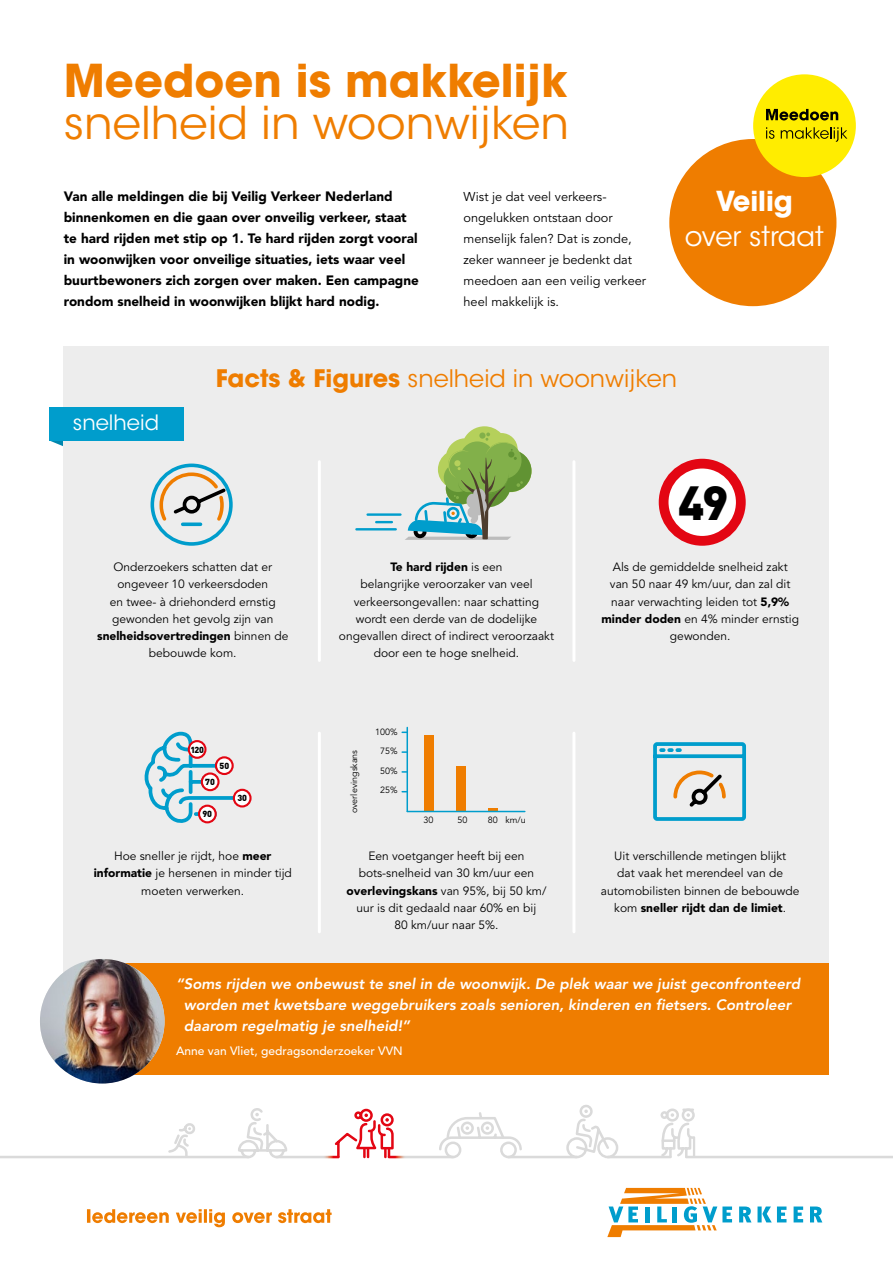
<style>
.page{position:relative;width:893px;height:1263px;background:#fff}
.page>*{position:absolute;margin:0;border:0;box-sizing:border-box;transform-origin:0 0}
.t1{font:900 47.25px "DIN";color:#000}
.t2{font:45px "ITC Avant Garde Std";color:#ef7d00}
.t3{font:700 45px "ITC Avant Garde Std";color:#ef7d00}
.t4{font:27.3px "ITC Avant Garde Std";color:#fff}
.t5{font:700 27.3px "ITC Avant Garde Std";color:#fff}
.t6{font:24px "ITC Avant Garde Std";color:#ef7d00}
.t7{font:21px "ITC Avant Garde Std";color:#fff}
.t8{font:italic 800 15px/21px "Avenir LT Std";color:#fff}
.t9{font:900 13.5px/21px "Avenir LT Std";color:#000}
.t10{font:12.75px/21px "Avenir LT Std";color:#000}
.t11{font:12px/17.2px "Avenir LT Std";color:#000;text-align:center}
.t12{font:500 12px "Avenir LT Std";color:#fff}
.t13{font:9px "Avenir LT Std";color:#000}
.t14{font:900 8.85px "DIN";color:#000}
.t15{font:900 8.7px "DIN";color:#000}
.s1{font-weight:700}
.s2{font-weight:900}
</style>
<div class="page">
<svg style="left:50px;top:441px;width:14px;height:12px"></svg>
<div style="left:64px;top:346px;width:765px;height:664px;background:#ededed"></div>
<svg style="left:489px;top:808px;width:9px;height:3px"></svg>
<div style="left:457px;top:765px;width:9px;height:46px;background:#ef7d00"></div>
<hr style="left:406px;top:727px;width:2px;height:84px;background:#009dcc">
<div style="left:425px;top:734px;width:9px;height:77px;background:#ef7d00"></div>
<hr style="left:407px;top:811px;width:118px;height:1px;background:#009dcc">
<hr style="left:318px;top:733px;width:3px;height:199px;background:#fff">
<hr style="left:318px;top:462px;width:3px;height:198px;background:#fff">
<hr style="left:572px;top:733px;width:3px;height:199px;background:#fff">
<hr style="left:572px;top:462px;width:3px;height:198px;background:#fff">
<svg style="left:607px;top:1188px;width:125px;height:49px"></svg>
<svg style="left:739px;top:1206px;width:12px;height:16px"></svg>
<svg style="left:757px;top:1206px;width:29px;height:16px"></svg>
<svg style="left:794px;top:1206px;width:9px;height:16px"></svg>
<svg style="left:810px;top:1206px;width:12px;height:16px"></svg>
<svg style="left:87px;top:1209px;width:245px;height:18px"></svg>
<hr style="left:0;top:1156px;width:248px;height:2px;background:#dadada">
<hr style="left:686px;top:1156px;width:207px;height:2px;background:#dadada">
<svg style="left:167px;top:1105px;width:529px;height:54px"></svg>
<div style="left:669px;top:139px;width:167px;height:167px;background:#ef7d00;border-radius:50%"></div>
<div style="left:753px;top:74px;width:103px;height:103px;background:#ffed00;border-radius:50%"></div>
<svg style="left:766px;top:109px;width:72px;height:12px"></svg>
<svg style="left:766px;top:127px;width:8px;height:12px"></svg>
<svg style="left:781px;top:127px;width:66px;height:15px"></svg>
<svg style="left:405px;top:426px;width:126px;height:114px"></svg>
<hr style="left:368px;top:513px;width:32px;height:3px;background:#009dcc">
<svg style="left:376px;top:521px;width:16px;height:2px"></svg>
<hr style="left:356px;top:528px;width:40px;height:2px;background:#009dcc">
<div style="left:664px;top:464px;width:77px;height:77px;background:#fff;border-radius:50%"></div>
<div style="left:659px;top:459px;width:87px;height:87px;border:10px solid #e30613;border-radius:50%"></div>
<svg style="left:144px;top:731px;width:94px;height:93px"></svg>
<div style="left:234px;top:790px;width:17px;height:16px;background:#fff;border-radius:50%"></div>
<div style="left:233px;top:789px;width:19px;height:18px;border:2px solid #e30613;border-radius:50%"></div>
<svg style="left:202px;top:773px;width:16px;height:17px"></svg>
<div style="left:201px;top:772px;width:19px;height:19px;border:2px solid #e30613;border-radius:50%"></div>
<svg style="left:216px;top:757px;width:17px;height:17px"></svg>
<div style="left:215px;top:756px;width:19px;height:19px;border:2px solid #e30613;border-radius:50%"></div>
<div style="left:189px;top:741px;width:16px;height:17px;background:#fff;border-radius:50%"></div>
<div style="left:188px;top:740px;width:18px;height:19px;border:2px solid #e30613;border-radius:50%"></div>
<div style="left:199px;top:806px;width:17px;height:16px;background:#fff;border-radius:50%"></div>
<div style="left:198px;top:805px;width:19px;height:18px;border:2px solid #e30613;border-radius:50%"></div>
<div style="left:50px;top:407px;width:134px;height:34px;background:#009dcc"></div>
<svg style="left:150px;top:463px;width:83px;height:83px"></svg>
<svg style="left:653px;top:742px;width:93px;height:79px"></svg>
<div style="left:100px;top:963px;width:729px;height:111px;background:#ef7d00"></div>
<img style="left:40px;top:959px;width:125px;height:124px;border-radius:62px">
<h2 class="t3" style="left:64px;top:51px;width:505px">Meedoen is makkelijk</h2>
<h2 class="t2" style="left:64px;top:96px;width:507px">snelheid in woonwijken</h2>
<p class="t9" style="left:64px;top:185px;width:357px">Van alle meldingen die bij Veilig Verkeer Nederland binnenkomen en die gaan over onveilig verkeer, staat te hard rijden met stip op 1. Te hard rijden zorgt vooral in woonwijken voor onveilige situaties, iets waar veel buurtbewoners zich zorgen over maken. Een campagne rondom snelheid in woonwijken blijkt hard nodig.</p>
<p class="t10" style="left:463px;top:186px;width:184px">Wist je dat veel verkeers&shy;ongelukken ontstaan door menselijk falen? Dat is zonde, zeker wanneer je bedenkt dat meedoen aan een veilig verkeer heel makkelijk is.</p>
<h3 class="t5" style="left:716px;top:183px;width:79px">Veilig</h3>
<h3 class="t4" style="left:685px;top:220px;width:140px">over straat</h3>
<h3 class="t7" style="left:73px;top:410px;width:88px">snelheid</h3>
<h3 class="t6" style="left:216px;top:364px;width:463px"><span class="s1">Facts &amp; Figures</span> snelheid in woonwijken</h3>
<h1 class="t1" style="left:678px;top:471px;width:52px">49</h1>
<p class="t11" style="left:97px;top:559px;width:193px">Onderzoekers schatten dat er ongeveer 10 verkeersdoden<br>en twee- à driehonderd ernstig gewonden het gevolg zijn van <span class="s2">snelheidsovertredingen</span> binnen de bebouwde kom.</p>
<p class="t11" style="left:339px;top:559px;width:217px"><span class="s2">Te hard rijden</span> is een<br>belangrijke veroorzaker van veel verkeersongevallen: naar schatting wordt een derde van de dodelijke ongevallen direct of indirect veroorzaakt door een te hoge snelheid.</p>
<p class="t11" style="left:601px;top:559px;width:199px">Als de gemiddelde snelheid zakt<br>van 50 naar 49 km/uur, dan zal dit naar verwachting leiden tot <span class="s2">5,9% minder doden</span> en 4% minder ernstig gewonden.</p>
<p class="t13" style="left:375px;top:726px;width:24px">100%</p>
<p class="t15" style="left:190px;top:744px;width:15px">120</p>
<p class="t15" style="left:219px;top:760px;width:11px">50</p>
<p class="t15" style="left:205px;top:776px;width:11px">70</p>
<p class="t14" style="left:202px;top:808px;width:11px">90</p>
<p class="t15" style="left:237px;top:792px;width:11px">30</p>
<p class="t13" style="left:349px;top:813px;width:65px;rotate:-90deg">overlevingskans</p>
<p class="t13" style="left:380px;top:746px;width:19px">75%</p>
<p class="t13" style="left:380px;top:765px;width:19px">50%</p>
<p class="t13" style="left:380px;top:785px;width:19px">25%</p>
<p class="t13" style="left:423px;top:815px;width:12px">30</p>
<p class="t13" style="left:457px;top:815px;width:12px">50</p>
<p class="t13" style="left:488px;top:815px;width:39px">80 km/u</p>
<p class="t11" style="left:94px;top:848px;width:200px">Hoe sneller je rijdt, hoe <span class="s2">meer informatie</span> je hersenen in minder tijd moeten verwerken.</p>
<p class="t11" style="left:346px;top:848px;width:202px">Een voetganger heeft bij een bots-snelheid van 30 km/uur een <span class="s2">overlevingskans</span> van 95%, bij 50 km/ uur is dit gedaald naar 60% en bij<br>80 km/uur naar 5%.</p>
<p class="t11" style="left:601px;top:847px;width:200px">Uit verschillende metingen blijkt<br>dat vaak het merendeel van de automobilisten binnen de bebouwde kom <span class="s2">sneller rijdt dan de limiet</span>.</p>
<p class="t8" style="left:184px;top:974px;width:618px;text-indent:-8px">“Soms rijden we onbewust te snel in de woonwijk. De plek waar we juist geconfronteerd worden met kwetsbare weggebruikers zoals senioren, kinderen en fietsers. Controleer daarom regelmatig je snelheid!”</p>
<p class="t12" style="left:176px;top:1044px;width:228px">Anne van Vliet, gedragsonderzoeker VVN</p>
</div>
